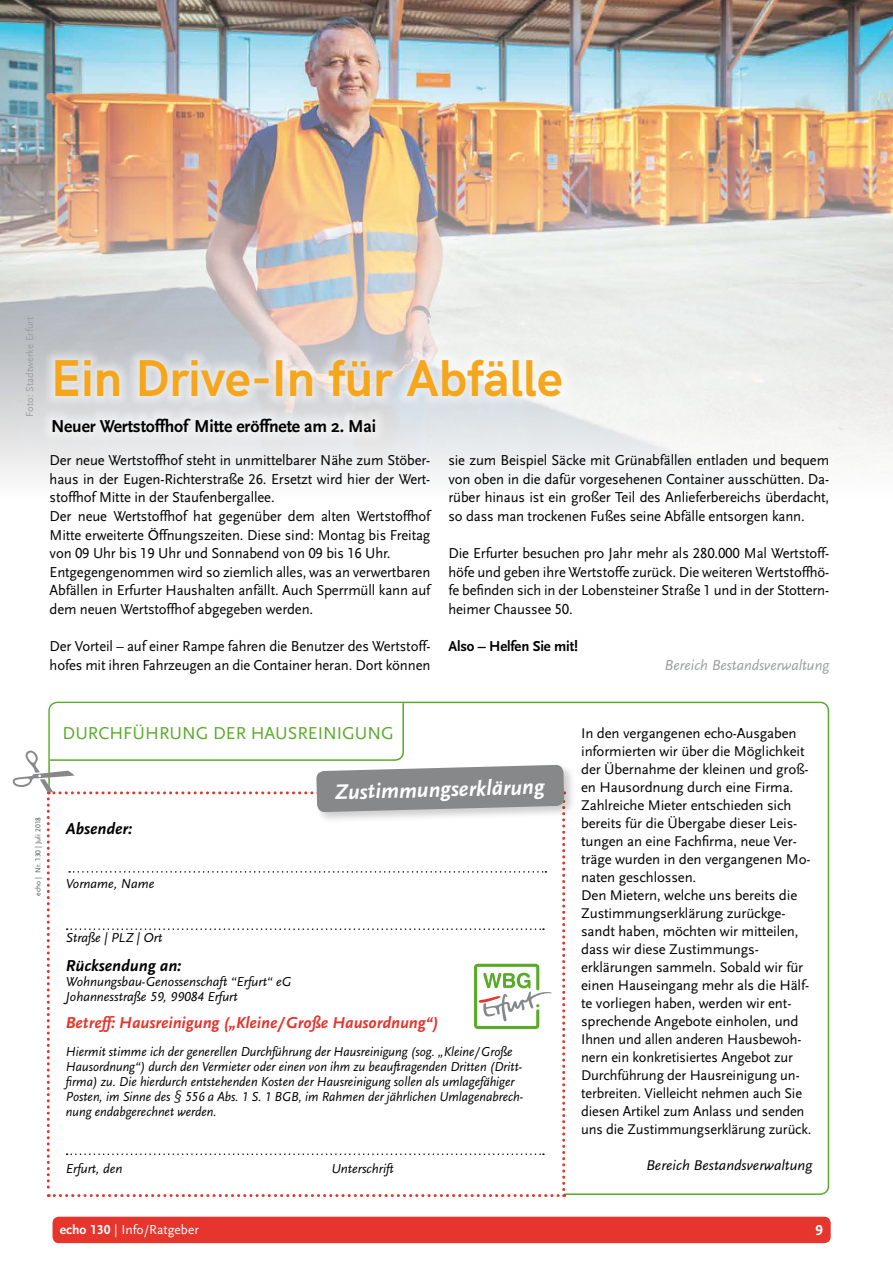
<style>
.page{position:relative;width:893px;height:1263px;background:#fff}
.page>*{position:absolute;margin:0;border:0;box-sizing:border-box;transform-origin:0 0}
.t1{font:700 51px "HK Grotesk";color:#f6a61b}
.t2{font:italic 700 21.9px "Scala Sans";color:#fff}
.t3{font:700 18px "Scala Sans";letter-spacing:-.01em;color:#000}
.t4{font:18px "Scala Sans LF";color:#57ab27}
.t5{font:italic 700 16.5px "Scala Sans";color:#e5352d}
.t6{font:italic 700 16.5px "Scala Sans";color:#000}
.t7{font:15px/18.6px "Scala Sans LF";letter-spacing:-.01em;color:#000}
.t8{font:italic 15px "Scala Sans LF";color:#9c9e9f}
.t9{font:700 15px "Scala Sans";letter-spacing:-.01em;color:#000}
.t10{font:700 15px "Scala Sans Caps";color:#fff}
.t11{font:14.7px/18px "Scala Sans LF";letter-spacing:-.01em;color:#000}
.t12{font:italic 14.7px "Scala Sans LF";color:#000}
.t13{font:italic 13.5px/15px "Scala Sans LF";color:#000;scale:.95 1}
.t14{font:italic 13.5px/15px "Scala Sans LF";color:#000}
.t15{font:13.5px "Scala Sans LF";color:#fff}
.t16{font:10.5px "Scala Sans LF";color:#9c9e9f}
.t17{font:7.5px "Scala Sans LF";color:#58585a}
.s1{font-family:"Frutiger";font-weight:300;font-size:15px}
.s2{font-weight:700}
</style>
<div class="page">
<div style="left:53px;top:1217px;width:778px;height:26px;background:#e5352d;border-radius:6px"></div>
<img style="left:0;top:0;width:893px;height:477px">
<div style="left:314px;top:763px;width:262px;height:61px;background:#000;opacity:.2"></div>
<svg style="left:13px;top:703px;width:552px;height:494px"></svg>
<svg style="left:42px;top:350px;width:530px;height:92px;background:#e2e4e6"></svg>
<p class="t16" style="left:24px;top:417px;width:101px;rotate:-90deg">Foto: Stadtwerke Erfurt</p>
<h1 class="t1" style="left:51px;top:340px;width:513px">Ein Drive-In für Abfälle</h1>
<p class="t3" style="left:51px;top:416px;width:327px">Neuer Wertstoffhof Mitte eröffnete am 2. Mai</p>
<p class="t7" style="left:50px;top:451px;width:382px">Der neue Wertstoffhof steht in unmittelbarer Nähe zum Stöber&shy;haus in der Eugen-Richterstraße 26. Ersetzt wird hier der Wert&shy;stoffhof M itte in der Staufenbergallee.<br>Der neue Wertstoffhof hat gegenüber dem alten Wertstoffhof M itte erweiterte Öffnungszeiten. Diese sind: M ontag bis Freitag von 09 Uhr bis 19 Uhr und Sonnabend von 09 bis 16 Uhr.<br>Entgegengenommen wird so ziemlich alles, was an verwertbaren Abfällen in Erfurter Haushalten anfällt. Auch Sperrmüll kann auf dem neuen Wertstoffhof abgegeben werden.</p>
<p class="t7" style="left:50px;top:637px;width:382px">Der Vorteil – auf einer Rampe fahren die Benutzer des Wertstoff&shy;hofes mit ihren Fahrzeugen an die Container heran. Dort können</p>
<p class="t7" style="left:448px;top:451px;width:382px;text-align:justify">sie zum Beispiel Säcke mit Grünabfällen entladen und bequem von oben in die dafür vorgesehenen Container ausschütten. Da&shy;rüber hinaus ist ein großer Teil des Anlieferbereichs überdacht, so dass man trockenen Fußes seine Abfälle entsorgen kann.</p>
<p class="t7" style="left:448px;top:544px;width:382px;text-align:justify">Die Erfurter besuchen pro Jahr mehr als 280.000 M al Wertstoff&shy;höfe und geben ihre Wertstoffe zurück. Die weiteren Wertstoffhö&shy;fe befinden sich in der Lobensteiner Straße 1 und in der Stottern&shy;heimer Chaussee 50.</p>
<p class="t9" style="left:448px;top:638px;width:131px">Also – Helfen Sie mit!</p>
<p class="t8" style="left:665px;top:657px;width:166px">Bereich Bestandsverwaltung</p>
<p class="t17" style="left:34px;top:895px;width:80px;rotate:-90deg">echo | Nr. 130 | Juli 2018</p>
<p class="t4" style="left:63px;top:723px;width:26px">Durchführung</p>
<p class="t4" style="left:213px;top:723px;width:12px">der</p>
<p class="t4" style="left:251px;top:723px;width:26px">Hausreinigung</p>
<p class="t6" style="left:66px;top:820px;width:68px">Absender:</p>
<p class="t14" style="left:66px;top:876px;width:90px">Vorname, Name</p>
<h2 class="t2" style="left:335px;top:779px;width:211px;rotate:-1deg">Zustimmungserklärung</h2>
<p class="t14" style="left:66px;top:930px;width:98px">Straße | PLZ | Ort</p>
<p class="t6" style="left:66px;top:956px;width:117px">Rücksendung an:</p>
<p class="t14" style="left:66px;top:974px;width:227px">Wohnungsbau-Genossenschaft “Erfurt“ eG<br>Johannesstraße 59, 99084 Erfurt</p>
<p class="t5" style="left:66px;top:1013px;width:374px">Betreff: Hausreinigung („Kleine/Große Hausordnung“)</p>
<p class="t13" style="left:66px;top:1044px;width:483px">Hiermit stimme ich der generellen Durchführung der Hausreinigung (sog. „Kleine/Große Hausordnung“) durch den Vermieter oder einen von ihm zu beauftragenden Dritten (Dritt&shy;firma) zu. Die hierdurch entstehenden Kosten der Hausreinigung sollen als umlagefähiger Posten, im Sinne des <span class="s1">§</span> 556 a Abs. 1 S. 1 BGB, im Rahmen der jährlichen Umlagenabrech&shy;nung endabgerechnet werden.</p>
<p class="t14" style="left:66px;top:1161px;width:58px">Erfurt, den</p>
<p class="t14" style="left:331px;top:1161px;width:64px">Unterschrift</p>
<p class="t11" style="left:581px;top:725px;width:232px">In den vergangenen echo-Ausgaben informierten wir über die M öglichkeit der Übernahme der kleinen und groß&shy;en Hausordnung durch eine Firma.<br>Zahlreiche M ieter entschieden sich bereits für die Übergabe dieser Leis&shy;tungen an eine Fachfirma, neue Ver&shy;träge wurden in den vergangenen Mo&shy;naten geschlossen.<br>Den M ietern, welche uns bereits die Zustimmungserklärung zurückge&shy;sandt haben, möchten wir mitteilen, dass wir diese Zustimmungs&shy;erklärungen sammeln. Sobald wir für einen Hauseingang mehr als die Hälf&shy;te vorliegen haben, werden wir ent&shy;sprechende Angebote einholen, und Ihnen und allen anderen Hausbewoh&shy;nern ein konkretisiertes Angebot zur Durchführung der Hausreinigung un&shy;terbreiten. Vielleicht nehmen auch Sie diesen Artikel zum Anlass und senden uns die Zustimmungserklärung zurück.</p>
<p class="t12" style="left:646px;top:1157px;width:168px">Bereich Bestandsverwaltung</p>
<p class="t15" style="left:60px;top:1223px;width:140px"><span class="s2">echo 130</span> | Info/Ratgeber</p>
<p class="t10" style="left:815px;top:1221px;width:9px">9</p>
</div>
